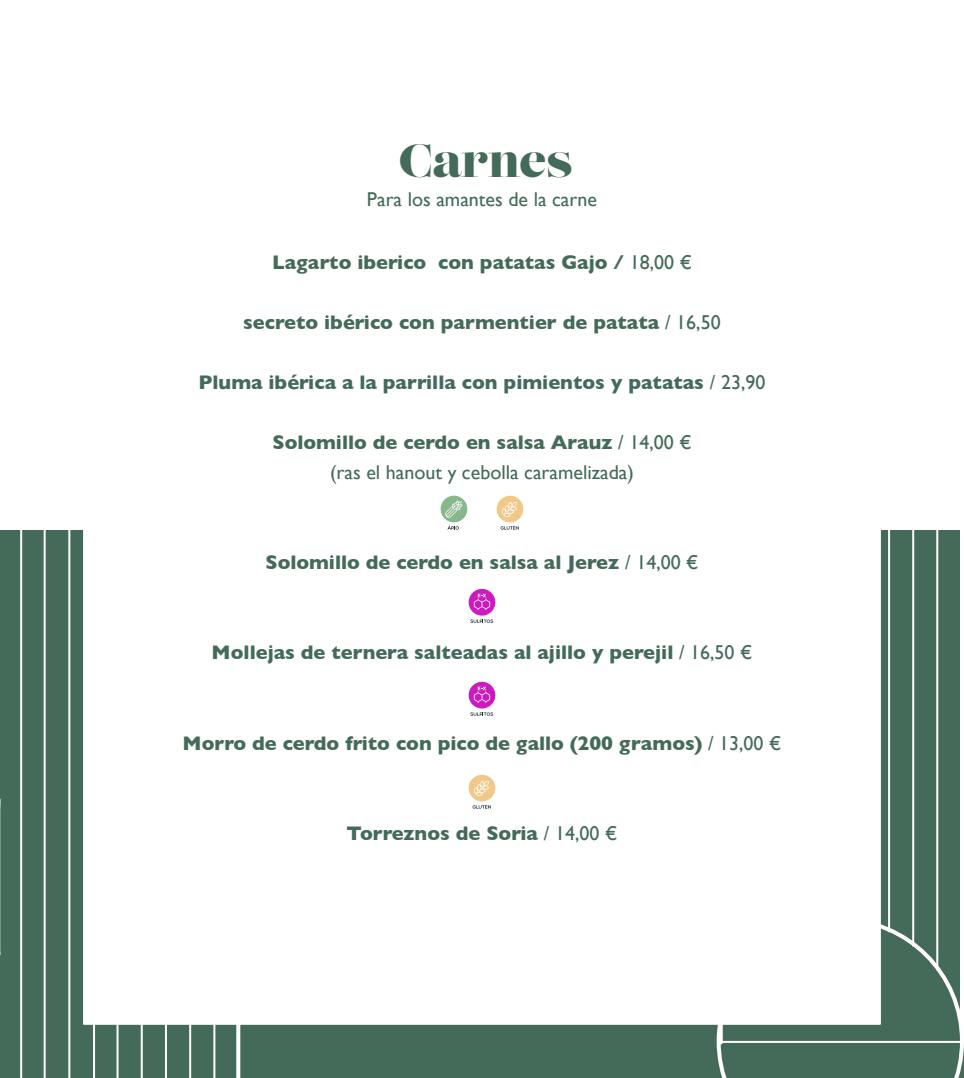
<style>
.page{position:relative;width:964px;height:1078px;background:#fff}
.page>*{position:absolute;margin:0;border:0;box-sizing:border-box;transform-origin:0 0}
.t1{font:46.6px "Lust Didone";color:#446b5a}
.t2{font:700 20px "Gill Sans";color:#446b5a}
.t3{font:20px/30px "Gill Sans";color:#446b5a;text-align:center}
.s1{font-weight:400}
.s2{font-weight:700}
</style>
<div class="page">
<div style="left:0;top:65px;width:963px;height:1012px;background:#446b5a"></div>
<div style="left:723px;top:65px;width:237px;height:464px;background:#fff"></div>
<div style="left:484px;top:65px;width:235px;height:405px;background:#fff"></div>
<hr style="left:117px;top:330px;width:2px;height:747px;background:#fff">
<hr style="left:141px;top:328px;width:2px;height:749px;background:#fff">
<hr style="left:165px;top:320px;width:2px;height:757px;background:#fff">
<hr style="left:189px;top:306px;width:2px;height:771px;background:#fff">
<hr style="left:213px;top:282px;width:2px;height:795px;background:#fff">
<svg style="left:236px;top:1024px;width:4px;height:53px"></svg>
<hr style="left:20px;top:282px;width:2px;height:795px;background:#fff">
<hr style="left:44px;top:306px;width:2px;height:771px;background:#fff">
<hr style="left:68px;top:320px;width:2px;height:757px;background:#fff">
<hr style="left:93px;top:328px;width:2px;height:749px;background:#fff">
<svg style="left:717px;top:917px;width:247px;height:160px"></svg>
<hr style="left:719px;top:1040px;width:242px;height:2px;background:#fff">
<hr style="left:839px;top:0;width:2px;height:921px;background:#fff">
<hr style="left:815px;top:0;width:2px;height:923px;background:#fff">
<hr style="left:791px;top:0;width:2px;height:931px;background:#fff">
<hr style="left:767px;top:0;width:2px;height:945px;background:#fff">
<hr style="left:742px;top:0;width:2px;height:969px;background:#fff">
<hr style="left:719px;top:0;width:4px;height:1042px;background:#fff">
<hr style="left:936px;top:0;width:2px;height:969px;background:#fff">
<hr style="left:960px;top:0;width:4px;height:1042px;background:#fff">
<hr style="left:912px;top:0;width:2px;height:945px;background:#fff">
<hr style="left:888px;top:0;width:2px;height:931px;background:#fff">
<hr style="left:864px;top:0;width:2px;height:923px;background:#fff">
<svg style="left:0;top:928px;width:1px;height:28px"></svg>
<div style="left:669px;top:140px;width:56px;height:164px;background:#fff"></div>
<svg style="left:0;top:65px;width:484px;height:863px;background:#e6ebe9"></svg>
<div style="left:83px;top:470px;width:798px;height:554px;background:#fff;border:1px solid #fff"></div>
<svg style="left:468px;top:588px;width:28px;height:34px"></svg>
<svg style="left:468px;top:681px;width:28px;height:34px"></svg>
<svg style="left:440px;top:495px;width:28px;height:34px"></svg>
<svg style="left:496px;top:495px;width:28px;height:34px"></svg>
<svg style="left:468px;top:774px;width:28px;height:34px"></svg>
<h1 class="t1" style="left:399px;top:131px;width:175px">Carnes</h1>
<p class="t3" style="left:367px;top:184px;width:232px">Para los amantes de la carne</p>
<p class="t2" style="left:272px;top:246px;width:421px">Lagarto iberico con patatas Gajo / <span class="s1">18,00 €</span></p>
<p class="t2" style="left:243px;top:306px;width:479px">secreto ibérico con parmentier de patata <span class="s1">/ 16,50</span></p>
<p class="t2" style="left:198px;top:366px;width:568px">Pluma ibérica a la parrilla con pimientos y patatas <span class="s1">/ 23,90</span></p>
<p class="t3" style="left:272px;top:427px;width:420px"><span class="s2">Solomillo de cerdo en salsa Arauz</span> / 14,00 € (ras el hanout y cebolla caramelizada)</p>
<p class="t2" style="left:265px;top:546px;width:434px">Solomillo de cerdo en salsa al Jerez <span class="s1">/ 14,00 €</span></p>
<p class="t2" style="left:212px;top:636px;width:542px">Mollejas de ternera salteadas al ajillo y perejil <span class="s1">/ 16,50 €</span></p>
<p class="t2" style="left:182px;top:726px;width:600px">Morro de cerdo frito con pico de gallo (200 gramos) <span class="s1">/ 13,00 €</span></p>
<p class="t2" style="left:347px;top:816px;width:272px">Torreznos de Soria <span class="s1">/ 14,00 €</span></p>
</div>
